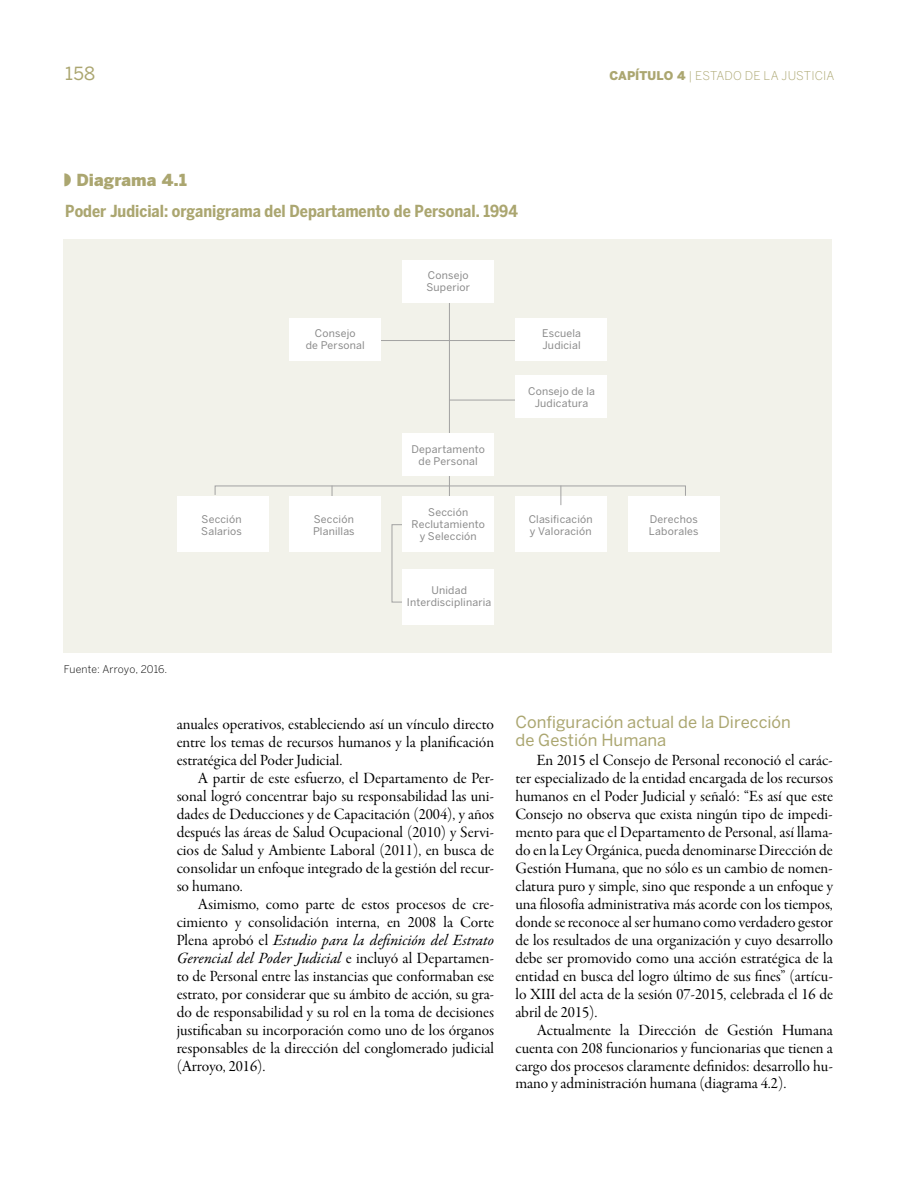
<style>
.page{position:relative;width:918px;height:1188px;background:#fff}
.page>*{position:absolute;margin:0;border:0;box-sizing:border-box;transform-origin:0 0}
.t1{font:18px "Benton Sans";color:#aba670}
.t2{font:700 16.5px "Benton Sans Cond";color:#aba670}
.t3{font:16.5px/18px "Benton Sans";color:#aba670}
.t4{font:900 16.5px "Benton Sans";color:#aba670}
.t5{font:15.75px/18px "Garamond Premr Pro Subh";color:#000;text-align:justify}
.t6{font:italic 15.75px/18px "Garamond Premr Pro";color:#000}
.t7{font:300 12px "Benton Sans";letter-spacing:.01em;color:#aba670}
.t8{font:10.5px/12px "Benton Sans";letter-spacing:.02em;color:#898989}
.t9{font:300 10.5px "Benton Sans";letter-spacing:.005em;color:#000}
.s1{font-weight:900}
.s2{font-family:"Garamond Premr Pro Subh";font-style:normal}
</style>
<div class="page">
<div style="left:64px;top:240px;width:768px;height:413px;background:#f2f2ea"></div>
<div style="left:177px;top:497px;width:92px;height:55px;background:#fff"></div>
<div style="left:515px;top:497px;width:91px;height:55px;background:#fff"></div>
<div style="left:628px;top:497px;width:91px;height:55px;background:#fff"></div>
<hr style="left:449px;top:300px;width:1px;height:200px;background:#a2a2a2">
<svg style="left:214px;top:485px;width:472px;height:20px"></svg>
<svg style="left:391px;top:524px;width:11px;height:79px"></svg>
<hr style="left:347px;top:340px;width:200px;height:1px;background:#a2a2a2">
<hr style="left:449px;top:400px;width:98px;height:1px;background:#a2a2a2">
<div style="left:402px;top:434px;width:92px;height:42px;background:#fff"></div>
<div style="left:402px;top:497px;width:92px;height:55px;background:#fff"></div>
<div style="left:402px;top:260px;width:92px;height:43px;background:#fff"></div>
<div style="left:290px;top:318px;width:91px;height:42px;background:#fff"></div>
<div style="left:516px;top:318px;width:91px;height:42px;background:#fff"></div>
<div style="left:516px;top:376px;width:91px;height:42px;background:#fff"></div>
<div style="left:290px;top:497px;width:91px;height:55px;background:#fff"></div>
<div style="left:402px;top:569px;width:92px;height:55px;background:#fff"></div>
<p class="t1" style="left:65px;top:62px;width:31px">158</p>
<p class="t7" style="left:609px;top:68px;width:227px"><span class="s1">CAPÍTULO 4</span> | ESTADO DE LA JUSTICIA</p>
<p class="t4" style="left:64px;top:170px;width:125px">◗ Diagrama 4.1</p>
<p class="t2" style="left:65px;top:202px;width:454px">Poder Judicial: organigrama del Departamento de Personal. 1994</p>
<p class="t8" style="left:426px;top:269px;width:45px">Consejo<br>Superior</p>
<p class="t8" style="left:306px;top:327px;width:61px;text-align:center">Consejo<br>de Personal</p>
<p class="t8" style="left:542px;top:327px;width:41px">Escuela<br>Judicial</p>
<p class="t8" style="left:528px;top:385px;width:69px;text-align:center">Consejo de la<br>Judicatura</p>
<p class="t8" style="left:412px;top:443px;width:75px;text-align:center">Departamento de Personal</p>
<p class="t8" style="left:412px;top:506px;width:75px;text-align:center">Sección<br>Reclutamiento y Selección</p>
<p class="t8" style="left:201px;top:513px;width:42px">Sección<br>Salarios</p>
<p class="t8" style="left:529px;top:513px;width:65px">Clasificación y Valoración</p>
<p class="t8" style="left:649px;top:513px;width:51px">Derechos<br>Laborales</p>
<p class="t8" style="left:313px;top:513px;width:43px">Sección<br>Planillas</p>
<p class="t8" style="left:407px;top:584px;width:86px;text-align:center">Unidad<br>Interdisciplinaria</p>
<p class="t9" style="left:64px;top:663px;width:105px">Fuente: Arroyo, 2016.</p>
<p class="t5" style="left:177px;top:716px;width:319px">anuales operativos, estableciendo así un vínculo directo entre los temas de recursos humanos y la planificación estratégica del Poder Judicial.</p>
<p class="t5" style="left:177px;top:770px;width:319px;text-indent:21px">A partir de este esfuerzo, el Departamento de Per&shy;sonal logró concentrar bajo su responsabilidad las uni&shy;dades de Deducciones y de Capacitación (2004), y años después las áreas de Salud Ocupacional (2010) y Servi&shy;cios de Salud y Ambiente Laboral (2011), en busca de consolidar un enfoque integrado de la gestión del recur&shy;so humano.</p>
<p class="t5" style="left:177px;top:896px;width:319px;text-align:right">Asimismo, como parte de estos procesos de cre&shy;cimiento y consolidación interna, en 2008 la Corte</p>
<p class="t6" style="left:177px;top:932px;width:319px"><span class="s2">Plena aprobó el</span> Estudio para la definición del Estrato<br>Gerencial del Poder Judicial <span class="s2">e incluyó al Departamen-</span></p>
<p class="t5" style="left:177px;top:968px;width:319px">to de Personal entre las instancias que conformaban ese estrato, por considerar que su ámbito de acción, su gra&shy;do de responsabilidad y su rol en la toma de decisiones justificaban su incorporación como uno de los órganos responsables de la dirección del conglomerado judicial (Arroyo, 2016).</p>
<p class="t3" style="left:515px;top:713px;width:277px">Configuración actual de la Dirección de Gestión Humana</p>
<p class="t5" style="left:515px;top:752px;width:319px;text-indent:21px">En 2015 el Consejo de Personal reconoció el carác&shy;ter especializado de la entidad encargada de los recursos humanos en el Poder Judicial y señaló: “Es así que este Consejo no observa que exista ningún tipo de impedi&shy;mento para que el Departamento de Personal, así llama&shy;do en la Ley Orgánica, pueda denominarse Dirección de Gestión Humana, que no sólo es un cambio de nomen&shy;clatura puro y simple, sino que responde a un enfoque y una filosofía administrativa más acorde con los tiempos, donde se reconoce al ser humano como verdadero gestor de los resultados de una organización y cuyo desarrollo debe ser promovido como una acción estratégica de la entidad en busca del logro último de sus fines” (artícu&shy;lo XIII del acta de la sesión 07-2015, celebrada el 16 de abril de 2015).</p>
<p class="t5" style="left:515px;top:1022px;width:319px;text-indent:21px">Actualmente la Dirección de Gestión Humana cuenta con 208 funcionarios y funcionarias que tienen a cargo dos procesos claramente definidos: desarrollo hu&shy;mano y administración humana (diagrama 4.2).</p>
</div>
